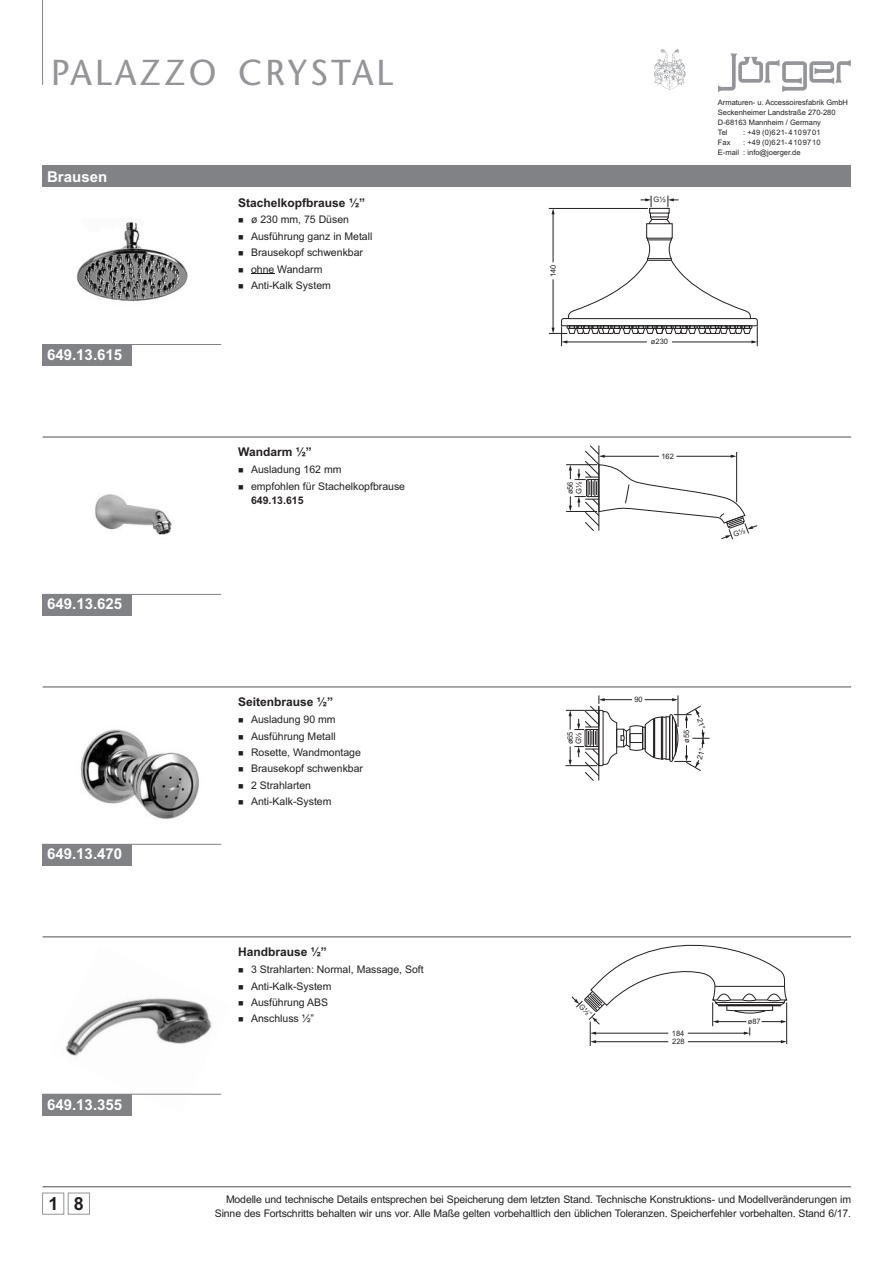
<style>
.page{position:relative;width:893px;height:1262px;background:#fff}
.page>*{position:absolute;margin:0;border:0;box-sizing:border-box;transform-origin:0 0}
.t1{font:36px "Stone Sans";letter-spacing:.07em;color:#939598}
.t2{font:700 18px "Arial";color:#231f20}
.t3{font:700 15px "Arial";color:#fff}
.t4{font:700 12px "Arial";color:#231f20}
.t5{font:10.5px/16.4px "Arial";color:#231f20}
.t6{font:700 10.5px "Arial";color:#231f20}
.t7{font:7.5px/10.1px "Arial";color:#231f20}
</style>
<div class="page">
<img style="left:95px;top:494px;width:77px;height:41px">
<img style="left:76px;top:218px;width:112px;height:84px">
<img style="left:80px;top:729px;width:119px;height:90px">
<img style="left:65px;top:998px;width:157px;height:97px">
<div style="left:43px;top:344px;width:89px;height:22px;background:#808285"></div>
<div style="left:43px;top:594px;width:89px;height:21px;background:#808285"></div>
<div style="left:43px;top:844px;width:89px;height:21px;background:#808285"></div>
<div style="left:43px;top:1094px;width:89px;height:21px;background:#808285"></div>
<hr style="left:43px;top:436px;width:808px;height:2px;background:#808285">
<hr style="left:43px;top:686px;width:808px;height:1px;background:#808285">
<hr style="left:43px;top:936px;width:808px;height:1px;background:#808285">
<hr style="left:43px;top:344px;width:178px;height:1px;background:#808285">
<hr style="left:43px;top:594px;width:178px;height:1px;background:#808285">
<hr style="left:43px;top:844px;width:178px;height:1px;background:#808285">
<hr style="left:43px;top:1093px;width:178px;height:1px;background:#808285">
<hr style="left:43px;top:1186px;width:808px;height:1px;background:#808285">
<div style="left:43px;top:166px;width:808px;height:21px;background:#808285"></div>
<hr style="left:42px;top:0;width:1px;height:85px;background:#808285">
<hr style="left:566px;top:511px;width:31px;height:1px;background:#231f20">
<hr style="left:566px;top:464px;width:31px;height:1px;background:#231f20">
<hr style="left:565px;top:765px;width:32px;height:1px;background:#231f20">
<hr style="left:566px;top:710px;width:32px;height:1px;background:#231f20">
<svg style="left:549px;top:196px;width:209px;height:150px"></svg>
<img style="left:654px;top:49px;width:32px;height:41px">
<svg style="left:718px;top:54px;width:132px;height:38px"></svg>
<div style="left:42px;top:1192px;width:22px;height:22px;border:1px solid #939598"></div>
<div style="left:68px;top:1192px;width:22px;height:22px;border:1px solid #939598"></div>
<svg style="left:568px;top:445px;width:189px;height:95px"></svg>
<svg style="left:571px;top:936px;width:216px;height:110px"></svg>
<svg style="left:568px;top:695px;width:141px;height:86px"></svg>
<h1 class="t1" style="left:51px;top:58px;width:344px">PALAZZO CRYSTAL</h1>
<h3 class="t3" style="left:47px;top:171px;width:62px">Brausen</h3>
<h3 class="t3" style="left:47px;top:349px;width:77px">649.13.615</h3>
<h3 class="t3" style="left:47px;top:598px;width:77px">649.13.625</h3>
<h3 class="t3" style="left:47px;top:848px;width:77px">649.13.470</h3>
<h3 class="t3" style="left:47px;top:1098px;width:77px">649.13.355</h3>
<p class="t4" style="left:238px;top:198px;width:128px">Stachelkopfbrause ½”</p>
<p class="t5" style="left:251px;top:212px;width:123px">ø 230 mm, 75 Düsen<br>Ausführung ganz in Metall<br>Brausekopf schwenkbar ohne Wandarm<br>Anti-Kalk System</p>
<p class="t4" style="left:238px;top:448px;width:75px">Wandarm ½”</p>
<p class="t5" style="left:251px;top:462px;width:156px">Ausladung 162 mm<br>empfohlen für Stachelkopfbrause</p>
<p class="t6" style="left:251px;top:496px;width:54px">649.13.615</p>
<p class="t4" style="left:238px;top:697px;width:96px">Seitenbrause ½”</p>
<p class="t5" style="left:251px;top:712px;width:86px">Ausladung 90 mm<br>Ausführung Metall</p>
<p class="t5" style="left:251px;top:745px;width:114px">Rosette, Wandmontage<br>Brausekopf schwenkbar<br>2 Strahlarten</p>
<p class="t5" style="left:251px;top:794px;width:82px">Anti-Kalk-System</p>
<p class="t4" style="left:238px;top:947px;width:90px">Handbrause ½”</p>
<p class="t5" style="left:251px;top:962px;width:174px">3 Strahlarten: Normal, Massage, Soft<br>Anti-Kalk-System<br>Ausführung ABS<br>Anschluss ½”</p>
<p class="t7" style="left:549px;top:277px;width:14px;rotate:-90deg">140</p>
<p class="t7" style="left:566px;top:494px;width:14px;rotate:-90deg">ø56</p>
<p class="t7" style="left:574px;top:494px;width:14px;rotate:-90deg">G½</p>
<p class="t7" style="left:653px;top:195px;width:14px">G½</p>
<p class="t7" style="left:718px;top:98px;width:132px">Armaturen- u. Accessoiresfabrik GmbH<br>Seckenheimer Landstraße 270-280<br>D-68163 Mannheim / Germany<br>Tel</p>
<p class="t7" style="left:743px;top:128px;width:79px">: +49 (0)621-4109701</p>
<p class="t7" style="left:718px;top:138px;width:104px;text-indent:25px">: +49 (0)621-4109710<br>E-mail : info@joerger.de</p>
<p class="t7" style="left:718px;top:138px;width:14px">Fax</p>
<p class="t7" style="left:651px;top:337px;width:19px">ø230</p>
<p class="t7" style="left:661px;top:452px;width:14px">162</p>
<p class="t7" style="left:634px;top:695px;width:10px">90</p>
<p class="t7" style="left:566px;top:744px;width:15px;line-height:8.6px;rotate:-90deg">ø65<br>G½</p>
<p class="t7" style="left:682px;top:743px;width:14px;rotate:-90deg">ø55</p>
<p class="t7" style="left:672px;top:1028px;width:14px">184</p>
<p class="t7" style="left:672px;top:1037px;width:14px">228</p>
<p class="t7" style="left:747px;top:1017px;width:14px">ø87</p>
<h2 class="t2" style="left:49px;top:1197px;width:37px">1 8</h2>
<p class="t5" style="left:215px;top:1192px;width:637px;line-height:14.1px;text-align:right">Modelle und technische Details entsprechen bei Speicherung dem letzten Stand. Technische Konstruktions- und Modellveränderungen im<br>Sinne des Fortschritts behalten wir uns vor. Alle Maße gelten vorbehaltlich den üblichen Toleranzen. Speicherfehler vorbehalten. Stand 6/17.</p>
</div>
